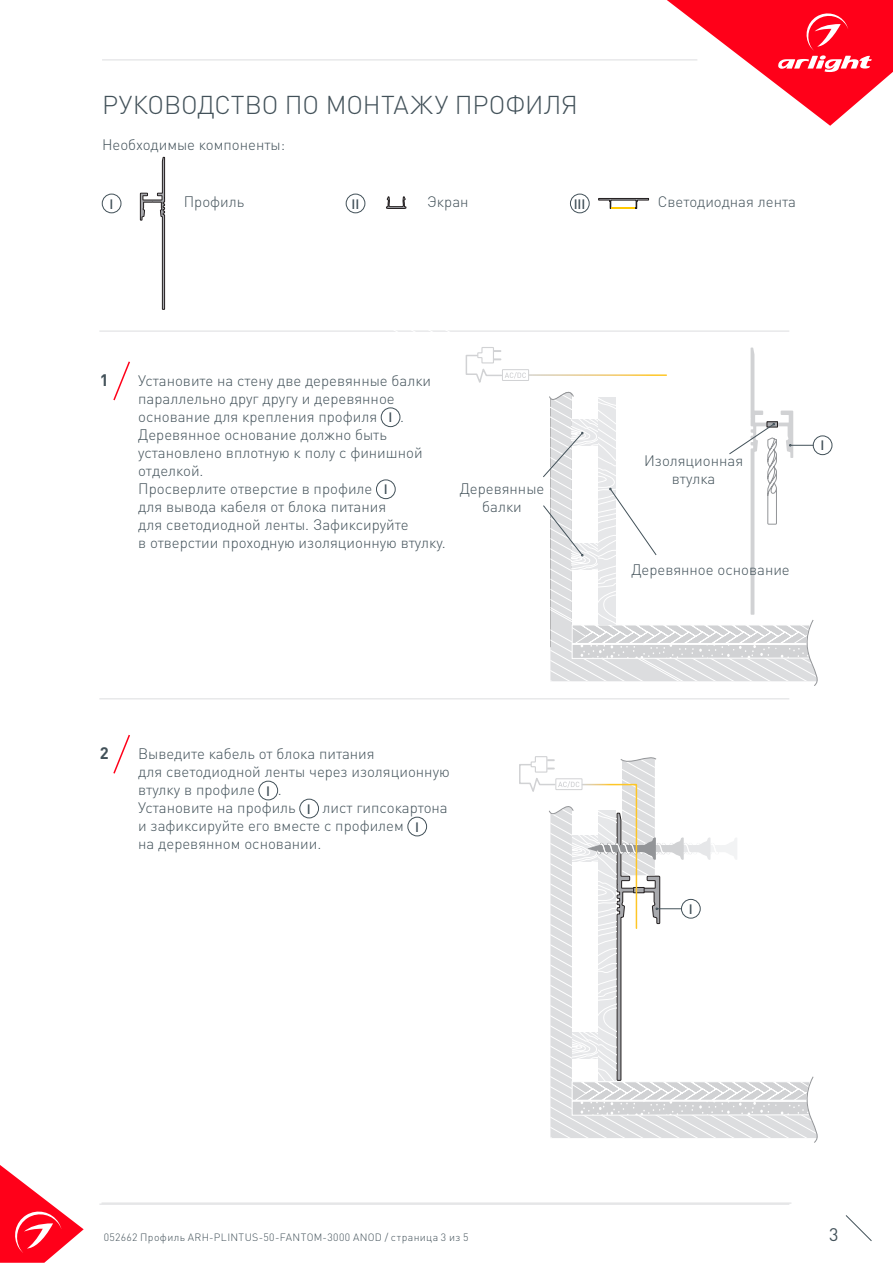
<style>
.page{position:relative;width:893px;height:1263px;background:#fff}
.page>*{position:absolute;margin:0;border:0;box-sizing:border-box;transform-origin:0 0}
.t1{font:300 25.5px "DIN Pro";letter-spacing:-.005em;color:#425159}
.t2{font:18px "DIN Pro";color:#425159}
.t3{font:700 16.5px "DIN Pro";color:#425159}
.t4{font:300 15px/18px "DIN Pro";color:#425159}
.t5{font:500 13.5px "DIN Pro";color:#425159}
.t6{font:300 10.5px "DIN Pro";letter-spacing:.04em;color:#425159}
</style>
<div class="page">
<svg style="left:0;top:1165px;width:84px;height:98px"></svg>
<svg style="left:845px;top:1215px;width:27px;height:26px"></svg>
<svg style="left:667px;top:0;width:226px;height:126px"></svg>
<hr style="left:102px;top:60px;width:595px;height:1px;background:#dcdddf">
<hr style="left:99px;top:331px;width:690px;height:1px;background:#dcdddf">
<hr style="left:99px;top:698px;width:690px;height:1px;background:#dcdddf">
<hr style="left:99px;top:1204px;width:690px;height:1px;background:#dcdddf">
<hr style="left:102px;top:1203px;width:689px;height:1px;background:#dcdddf">
<div style="left:259px;top:781px;width:19px;height:19px;border:1px solid #425159;border-radius:50%"></div>
<div style="left:300px;top:799px;width:19px;height:19px;border:1px solid #425159;border-radius:50%"></div>
<div style="left:408px;top:817px;width:19px;height:19px;border:1px solid #425159;border-radius:50%"></div>
<svg style="left:598px;top:198px;width:51px;height:11px"></svg>
<hr style="left:612px;top:207px;width:23px;height:2px;background:#ffc800">
<svg style="left:113px;top:361px;width:17px;height:40px"></svg>
<svg style="left:113px;top:734px;width:17px;height:40px"></svg>
<div style="left:102px;top:194px;width:19px;height:19px;border:1px solid #425159;border-radius:50%"></div>
<div style="left:346px;top:194px;width:19px;height:19px;border:1px solid #425159;border-radius:50%"></div>
<div style="left:570px;top:194px;width:19px;height:19px;border:1px solid #425159;border-radius:50%"></div>
<svg style="left:386px;top:196px;width:20px;height:13px"></svg>
<svg style="left:519px;top:756px;width:299px;height:387px"></svg>
<svg style="left:140px;top:156px;width:25px;height:154px"></svg>
<svg style="left:353px;top:330px;width:480px;height:170px"></svg>
<svg style="left:813px;top:436px;width:19px;height:19px"></svg>
<div style="left:813px;top:436px;width:19px;height:19px;border:1px solid #425159;border-radius:50%"></div>
<svg style="left:543px;top:348px;width:284px;height:338px"></svg>
<hr style="left:520px;top:374px;width:146px;height:2px;background:#fff">
<div style="left:502px;top:370px;width:27px;height:10px;background:#fff"></div>
<div style="left:502px;top:369px;width:27px;height:12px;border:1px solid #d1d2d4"></div>
<svg style="left:465px;top:346px;width:61px;height:41px"></svg>
<p class="t1" style="left:102px;top:87px;width:477px">РУКОВОДСТВО ПО МОНТАЖУ ПРОФИЛЯ</p>
<p class="t4" style="left:102px;top:134px;width:185px">Необходимые компоненты:</p>
<p class="t4" style="left:184px;top:192px;width:62px">Профиль</p>
<p class="t4" style="left:427px;top:192px;width:43px">Экран</p>
<p class="t4" style="left:658px;top:192px;width:140px">Cветодиодная лента</p>
<p class="t5" style="left:109px;top:195px;width:5px">I</p>
<p class="t5" style="left:351px;top:195px;width:9px">II</p>
<p class="t5" style="left:574px;top:195px;width:13px">III</p>
<p class="t3" style="left:100px;top:368px;width:10px">1</p>
<p class="t4" style="left:138px;top:371px;width:295px">Установите на стену две деревянные балки параллельно друг другу и деревянное основание для крепления профиля</p>
<p class="t5" style="left:388px;top:408px;width:5px">I</p>
<p class="t4" style="left:400px;top:407px;width:5px">.</p>
<p class="t4" style="left:138px;top:425px;width:286px">Деревянное основание должно быть установлено вплотную к полу с финишной отделкой.<br>Просверлите отверстие в профиле</p>
<p class="t5" style="left:384px;top:480px;width:5px">I</p>
<p class="t4" style="left:138px;top:497px;width:309px">для вывода кабеля от блока питания<br>для светодиодной ленты. Зафиксируйте<br>в отверстии проходную изоляционную втулку.</p>
<p class="t4" style="left:460px;top:479px;width:86px">Деревянные</p>
<p class="t4" style="left:482px;top:497px;width:41px">балки</p>
<p class="t4" style="left:644px;top:451px;width:101px">Изоляционная</p>
<p class="t4" style="left:672px;top:469px;width:45px">втулка</p>
<p class="t4" style="left:631px;top:560px;width:160px">Деревянное основание</p>
<p class="t5" style="left:820px;top:436px;width:5px">I</p>
<p class="t3" style="left:100px;top:742px;width:10px">2</p>
<p class="t4" style="left:138px;top:744px;width:313px">Выведите кабель от блока питания<br>для светодиодной ленты через изоляционную втулку в профиле</p>
<p class="t5" style="left:266px;top:782px;width:5px">I</p>
<p class="t4" style="left:138px;top:780px;width:159px;text-indent:140px">.<br>Установите на профиль</p>
<p class="t5" style="left:307px;top:800px;width:5px">I</p>
<p class="t4" style="left:138px;top:798px;width:311px;text-indent:184px">лист гипсокартона и зафиксируйте его вместе с профилем</p>
<p class="t5" style="left:415px;top:818px;width:5px">I</p>
<p class="t4" style="left:138px;top:834px;width:185px">на деревянном основании.</p>
<p class="t5" style="left:689px;top:900px;width:5px">I</p>
<p class="t6" style="left:104px;top:1230px;width:366px">052662 Профиль ARH-PLINTUS-50-FANTOM-3000 ANOD / страница 3 из 5</p>
<p class="t2" style="left:829px;top:1222px;width:11px">3</p>
</div>
